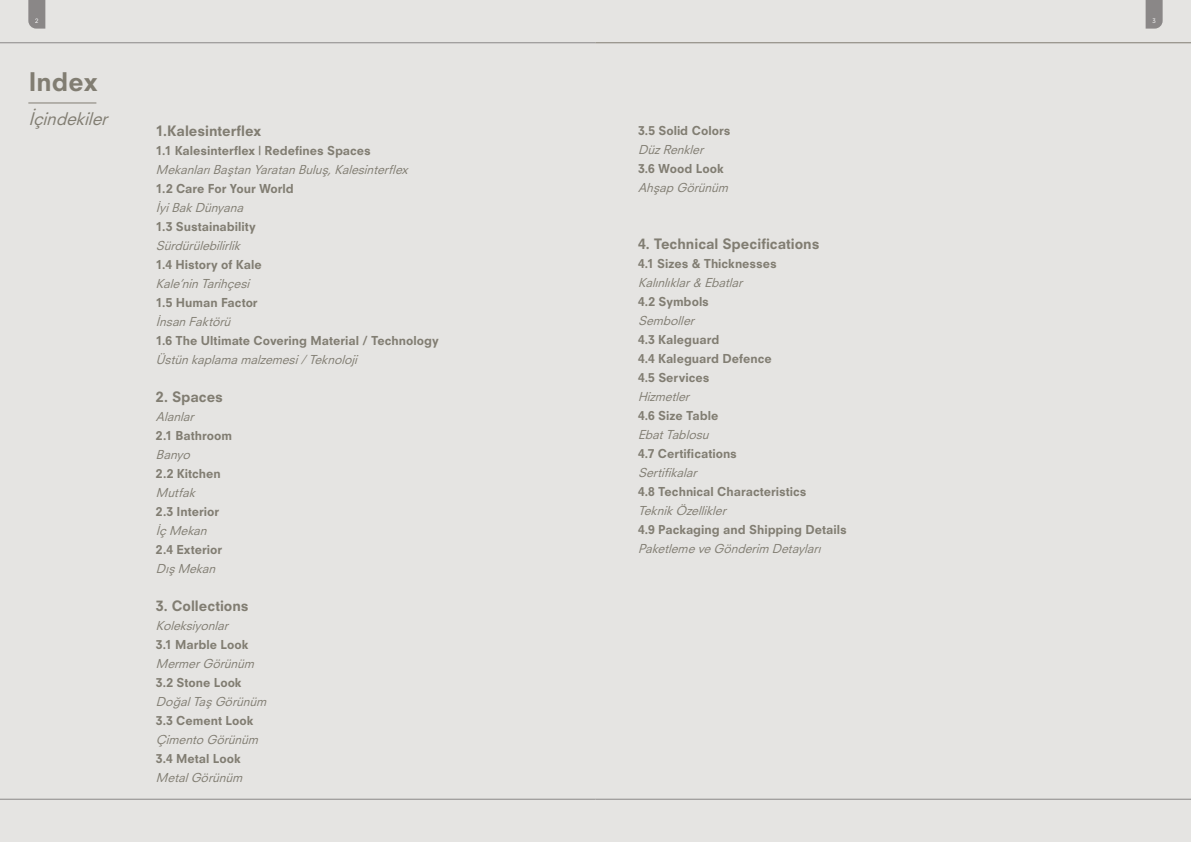
<style>
.page{position:relative;width:1191px;height:842px;background:#fff}
.page>*{position:absolute;margin:0;border:0;box-sizing:border-box;transform-origin:0 0}
.t1{font:800 25px "Neuzeit SLT Std";color:#817d72}
.t2{font:italic 17px "Neuzeit SLT Std";color:#817d72}
.t3{font:800 14px "Neuzeit STR";color:#817d72}
.t4{font:800 12px/19px "Neuzeit STR";color:#817d72}
.t5{font:italic 12px "Neuzeit STR";color:#817d72}
.t6{font:6px "Neuzeit SLT Std";color:#fff}
</style>
<div class="page">
<div style="left:595px;top:0;width:596px;height:842px;background:#e5e4e2"></div>
<div style="left:0;top:0;width:595px;height:842px;background:#e5e4e2"></div>
<hr style="left:28px;top:102px;width:68px;height:1px;background:#817d72">
<hr style="left:0;top:799px;width:595px;height:1px;background:#8a8787">
<hr style="left:0;top:43px;width:595px;height:1px;background:#8a8787">
<svg style="left:28px;top:0;width:17px;height:29px"></svg>
<hr style="left:595px;top:799px;width:596px;height:1px;background:#8a8787">
<hr style="left:595px;top:43px;width:596px;height:1px;background:#817d72">
<svg style="left:1145px;top:0;width:17px;height:29px"></svg>
<p class="t6" style="left:35px;top:17px;width:5px">2</p>
<p class="t6" style="left:1152px;top:17px;width:5px">3</p>
<h1 class="t1" style="left:28px;top:66px;width:71px">Index</h1>
<h2 class="t2" style="left:28px;top:108px;width:85px">İçindekiler</h2>
<p class="t3" style="left:156px;top:123px;width:107px">1.Kalesinterflex</p>
<p class="t4" style="left:156px;top:141px;width:216px">1.1 Kalesinterflex | Redefines Spaces</p>
<p class="t5" style="left:156px;top:163px;width:257px">MekanlarıBaştanYaratanBuluş,Kalesinterflex</p>
<p class="t4" style="left:156px;top:179px;width:139px">1.2 Care For Your World</p>
<p class="t5" style="left:156px;top:201px;width:93px">İyiBakDünyana</p>
<p class="t4" style="left:156px;top:217px;width:101px">1.3 Sustainability</p>
<p class="t5" style="left:156px;top:239px;width:89px">Sürdürülebilirlik</p>
<p class="t4" style="left:156px;top:255px;width:107px">1.4 History of Kale</p>
<p class="t5" style="left:156px;top:277px;width:99px">Kale’ninTarihçesi</p>
<p class="t4" style="left:156px;top:293px;width:103px">1.5 Human Factor</p>
<p class="t5" style="left:156px;top:315px;width:79px">İnsanFaktörü</p>
<p class="t4" style="left:156px;top:331px;width:284px">1.6 The Ultimate Covering Material / Technology</p>
<p class="t5" style="left:156px;top:353px;width:206px">Üstünkaplamamalzemesi/Teknoloji</p>
<p class="t3" style="left:156px;top:389px;width:69px">2. Spaces</p>
<p class="t5" style="left:156px;top:410px;width:43px">Alanlar</p>
<p class="t4" style="left:156px;top:426px;width:78px">2.1 Bathroom</p>
<p class="t5" style="left:156px;top:448px;width:39px">Banyo</p>
<p class="t4" style="left:156px;top:464px;width:66px">2.2 Kitchen</p>
<p class="t5" style="left:156px;top:486px;width:44px">Mutfak</p>
<p class="t4" style="left:156px;top:502px;width:65px">2.3 Interior</p>
<p class="t5" style="left:156px;top:524px;width:56px">İçMekan</p>
<p class="t4" style="left:156px;top:540px;width:68px">2.4 Exterior</p>
<p class="t5" style="left:156px;top:562px;width:64px">DışMekan</p>
<p class="t3" style="left:156px;top:598px;width:94px">3. Collections</p>
<p class="t5" style="left:156px;top:619px;width:77px">Koleksiyonlar</p>
<p class="t4" style="left:156px;top:635px;width:94px">3.1 Marble Look</p>
<p class="t5" style="left:156px;top:657px;width:103px">MermerGörünüm</p>
<p class="t4" style="left:156px;top:673px;width:87px">3.2 Stone Look</p>
<p class="t5" style="left:156px;top:695px;width:115px">DoğalTaşGörünüm</p>
<p class="t4" style="left:156px;top:711px;width:99px">3.3 Cement Look</p>
<p class="t5" style="left:156px;top:733px;width:107px">Çimento Görünüm</p>
<p class="t4" style="left:156px;top:749px;width:86px">3.4 Metal Look</p>
<p class="t5" style="left:156px;top:771px;width:91px">MetalGörünüm</p>
<p class="t4" style="left:638px;top:121px;width:94px">3.5 Solid Colors</p>
<p class="t5" style="left:638px;top:142px;width:70px">DüzRenkler</p>
<p class="t4" style="left:638px;top:159px;width:87px">3.6 Wood Look</p>
<p class="t5" style="left:638px;top:180px;width:95px">Ahşap Görünüm</p>
<p class="t3" style="left:638px;top:235px;width:183px">4. Technical Specifications</p>
<p class="t4" style="left:638px;top:254px;width:140px">4.1 Sizes &amp; Thicknesses</p>
<p class="t5" style="left:638px;top:275px;width:110px">Kalınlıklar&amp; Ebatlar</p>
<p class="t4" style="left:638px;top:292px;width:72px">4.2 Symbols</p>
<p class="t5" style="left:638px;top:313px;width:61px">Semboller</p>
<p class="t4" style="left:638px;top:330px;width:135px">4.3 Kaleguard<br>4.4 Kaleguard Defence<br>4.5 Services</p>
<p class="t5" style="left:638px;top:389px;width:56px">Hizmetler</p>
<p class="t4" style="left:638px;top:406px;width:82px">4.6 Size Table</p>
<p class="t5" style="left:638px;top:427px;width:76px">EbatTablosu</p>
<p class="t4" style="left:638px;top:444px;width:100px">4.7 Certifications</p>
<p class="t5" style="left:638px;top:465px;width:64px">Sertifikalar</p>
<p class="t4" style="left:638px;top:482px;width:170px">4.8 Technical Characteristics</p>
<p class="t5" style="left:638px;top:503px;width:93px">TeknikÖzellikler</p>
<p class="t4" style="left:638px;top:520px;width:210px">4.9 Packaging and Shipping Details</p>
<p class="t5" style="left:638px;top:541px;width:188px">PaketlemeveGönderim Detayları</p>
</div>
